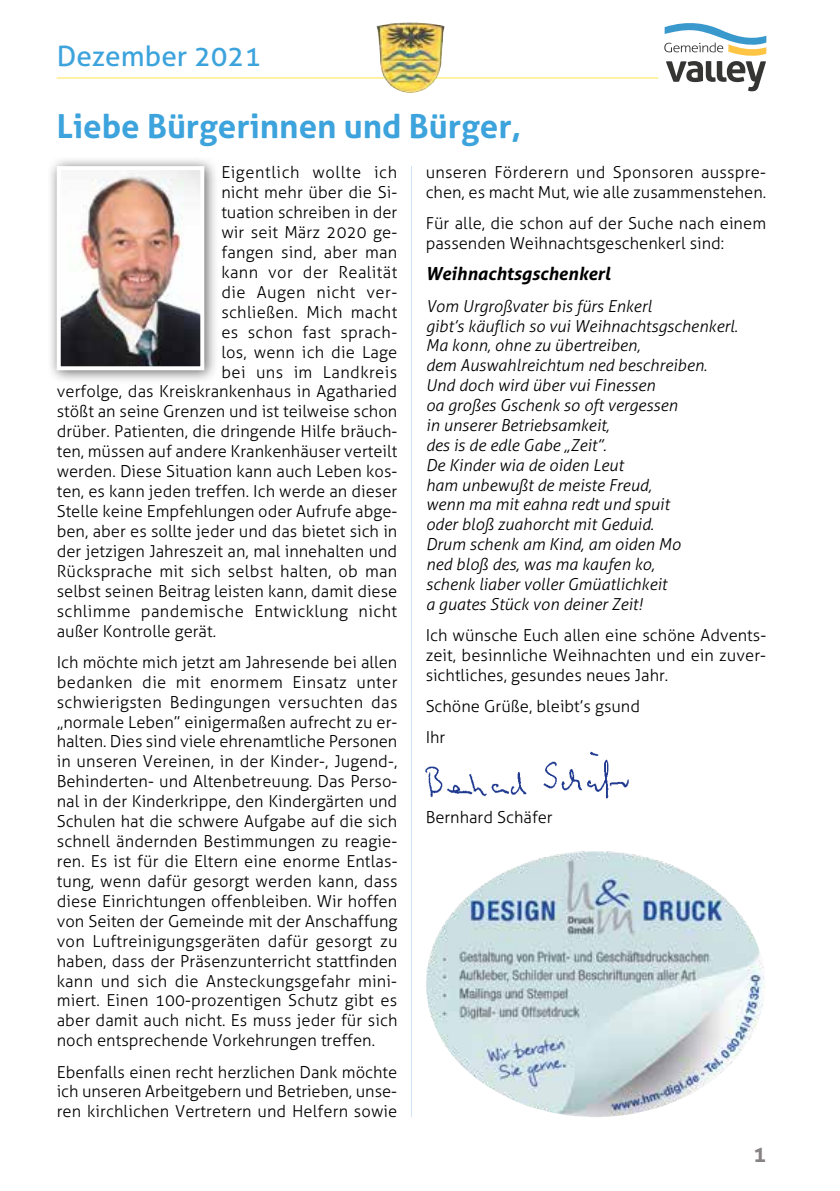
<style>
.page{position:relative;width:840px;height:1191px;background:#fff}
.page>*{position:absolute;margin:0;border:0;box-sizing:border-box;transform-origin:0 0}
.t1{font:700 33px "Aller";color:#3da3dc}
.t2{font:28px "Aller";color:#3da3dc}
.t3{font:700 22px "Aller";color:#878384}
.t4{font:italic 700 18px "Aller";color:#000}
.t5{font:300 16.4px/20px "Aller";color:#000;text-align:justify}
.t6{font:italic 300 16.4px/19.8px "Aller";color:#000}
.t7{font:300 16.4px "Aller";letter-spacing:.025em;color:#000}
.t8{font:300 16.4px "Aller";letter-spacing:.035em;color:#000}
.t9{font:300 16.4px "Aller";letter-spacing:.02em;color:#000}
.t10{font:300 16.4px "Aller";letter-spacing:.03em;color:#000}
</style>
<div class="page">
<hr style="left:57px;top:77px;width:601px;height:2px;background:#fdee86">
<svg style="left:664px;top:23px;width:101px;height:68px"></svg>
<img style="left:376px;top:22px;width:67px;height:71px">
<hr style="left:411px;top:166px;width:1px;height:951px;background:#d1e3f6">
<div style="left:47px;top:156px;width:171px;height:228px;background:#000;opacity:.6"></div>
<img style="left:62px;top:171px;width:137px;height:194px">
<div style="left:57px;top:166px;width:147px;height:204px;border:4px solid #fff"></div>
<img style="left:425px;top:751px;width:204px;height:48px">
<img style="left:426px;top:851px;width:339px;height:266px">
<h2 class="t2" style="left:57px;top:39px;width:206px">Dezember 2021</h2>
<h1 class="t1" style="left:57px;top:106px;width:465px">Liebe Bürgerinnen und Bürger,</h1>
<p class="t5" style="left:425px;top:163px;width:342px">unseren Förderern und Sponsoren ausspre&shy;chen, es macht Mut, wie alle zusammenstehen.</p>
<p class="t5" style="left:425px;top:214px;width:342px">Für alle, die schon auf der Suche nach einem passenden Weihnachtsgeschenkerl sind:</p>
<p class="t4" style="left:425px;top:263px;width:186px">Weihnachtsgschenkerl</p>
<p class="t6" style="left:425px;top:296px;width:313px">Vom Urgroßvater bis fürs Enkerl<br>gibt’s käuflich so vui Weihnachtsgschenkerl.<br>Ma konn, ohne zu übertreiben,<br>dem Auswahlreichtum ned beschreiben.<br>Und doch wird über vui Finessen<br>oa großes Gschenk so oft vergessen<br>in unserer Betriebsamkeit,<br>des is de edle Gabe „Zeit”.<br>De Kinder wia de oiden Leut<br>ham unbewußt de meiste Freud,<br>wenn ma mit eahna redt und spuit<br>oder bloß zuahorcht mit Geduid.<br>Drum schenk am Kind, am oiden Mo<br>ned bloß des, was ma kaufen ko,<br>schenk liaber voller Gmüatlichkeit<br>a guates Stück von deiner Zeit!</p>
<p class="t5" style="left:425px;top:625px;width:342px">Ich wünsche Euch allen eine schöne Advents&shy;zeit, besinnliche Weihnachten und ein zuver&shy;sichtliches, gesundes neues Jahr.</p>
<p class="t5" style="left:425px;top:690px;width:216px;line-height:31.2px">Schöne Grüße, bleibt’s gsund<br>Ihr</p>
<p class="t8" style="left:221px;top:163px;width:177px">Eigentlich wollte ich</p>
<p class="t5" style="left:221px;top:182px;width:177px">nicht mehr über die Si-</p>
<p class="t5" style="left:221px;top:202px;width:177px">tuation schreiben in der</p>
<p class="t5" style="left:221px;top:222px;width:177px">wir seit März 2020 ge-</p>
<p class="t5" style="left:221px;top:242px;width:177px">fangen sind, aber man</p>
<p class="t7" style="left:221px;top:262px;width:177px">kann vor der Realität</p>
<p class="t10" style="left:221px;top:282px;width:177px">die Augen nicht ver-</p>
<p class="t5" style="left:221px;top:302px;width:177px">schließen. Mich macht</p>
<p class="t9" style="left:221px;top:322px;width:177px">es schon fast sprach-</p>
<p class="t5" style="left:221px;top:342px;width:177px">los, wenn ich die Lage</p>
<p class="t7" style="left:221px;top:362px;width:177px">bei uns im Landkreis</p>
<p class="t5" style="left:57px;top:381px;width:342px">verfolge, das Kreiskrankenhaus in Agatharied</p>
<p class="t5" style="left:57px;top:401px;width:342px">stößt an seine Grenzen und ist teilweise schon</p>
<p class="t5" style="left:57px;top:421px;width:342px">drüber. Patienten, die dringende Hilfe bräuch-</p>
<p class="t5" style="left:57px;top:441px;width:342px">ten, müssen auf andere Krankenhäuser verteilt</p>
<p class="t5" style="left:57px;top:461px;width:342px">werden. Diese Situation kann auch Leben kos-</p>
<p class="t5" style="left:57px;top:481px;width:342px">ten, es kann jeden treffen. Ich werde an dieser</p>
<p class="t5" style="left:57px;top:501px;width:342px">Stelle keine Empfehlungen oder Aufrufe abge-</p>
<p class="t5" style="left:57px;top:521px;width:342px">ben, aber es sollte jeder und das bietet sich in</p>
<p class="t5" style="left:57px;top:541px;width:342px">der jetzigen Jahreszeit an, mal innehalten und</p>
<p class="t5" style="left:57px;top:561px;width:342px">Rücksprache mit sich selbst halten, ob man</p>
<p class="t5" style="left:57px;top:581px;width:342px">selbst seinen Beitrag leisten kann, damit diese</p>
<p class="t7" style="left:57px;top:601px;width:342px">schlimme pandemische Entwicklung nicht</p>
<p class="t5" style="left:57px;top:620px;width:161px">außer Kontrolle gerät.</p>
<p class="t5" style="left:57px;top:652px;width:342px">Ich möchte mich jetzt am Jahresende bei allen bedanken die mit enormem Einsatz unter schwierigsten Bedingungen versuchten das „normale Leben” einigermaßen aufrecht zu er&shy;halten. Dies sind viele ehrenamtliche Personen in unseren Vereinen, in der Kinder-, Jugend-, Behinderten- und Altenbetreuung. Das Perso&shy;nal in der Kinderkrippe, den Kindergärten und Schulen hat die schwere Aufgabe auf die sich schnell ändernden Bestimmungen zu reagie&shy;ren. Es ist für die Eltern eine enorme Entlas&shy;tung, wenn dafür gesorgt werden kann, dass diese Einrichtungen offenbleiben. Wir hoffen von Seiten der Gemeinde mit der Anschaffung von Luftreinigungsgeräten dafür gesorgt zu haben, dass der Präsenzunterricht stattfinden kann und sich die Ansteckungsgefahr mini&shy;miert. Einen 100-prozentigen Schutz gibt es aber damit auch nicht. Es muss jeder für sich noch entsprechende Vorkehrungen treffen.</p>
<p class="t5" style="left:57px;top:1061px;width:342px">Ebenfalls einen recht herzlichen Dank möchte ich unseren Arbeitgebern und Betrieben, unse&shy;ren kirchlichen Vertretern und Helfern sowie</p>
<p class="t5" style="left:425px;top:807px;width:128px">Bernhard Schäfer</p>
<h3 class="t3" style="left:752px;top:1140px;width:15px">1</h3>
</div>
